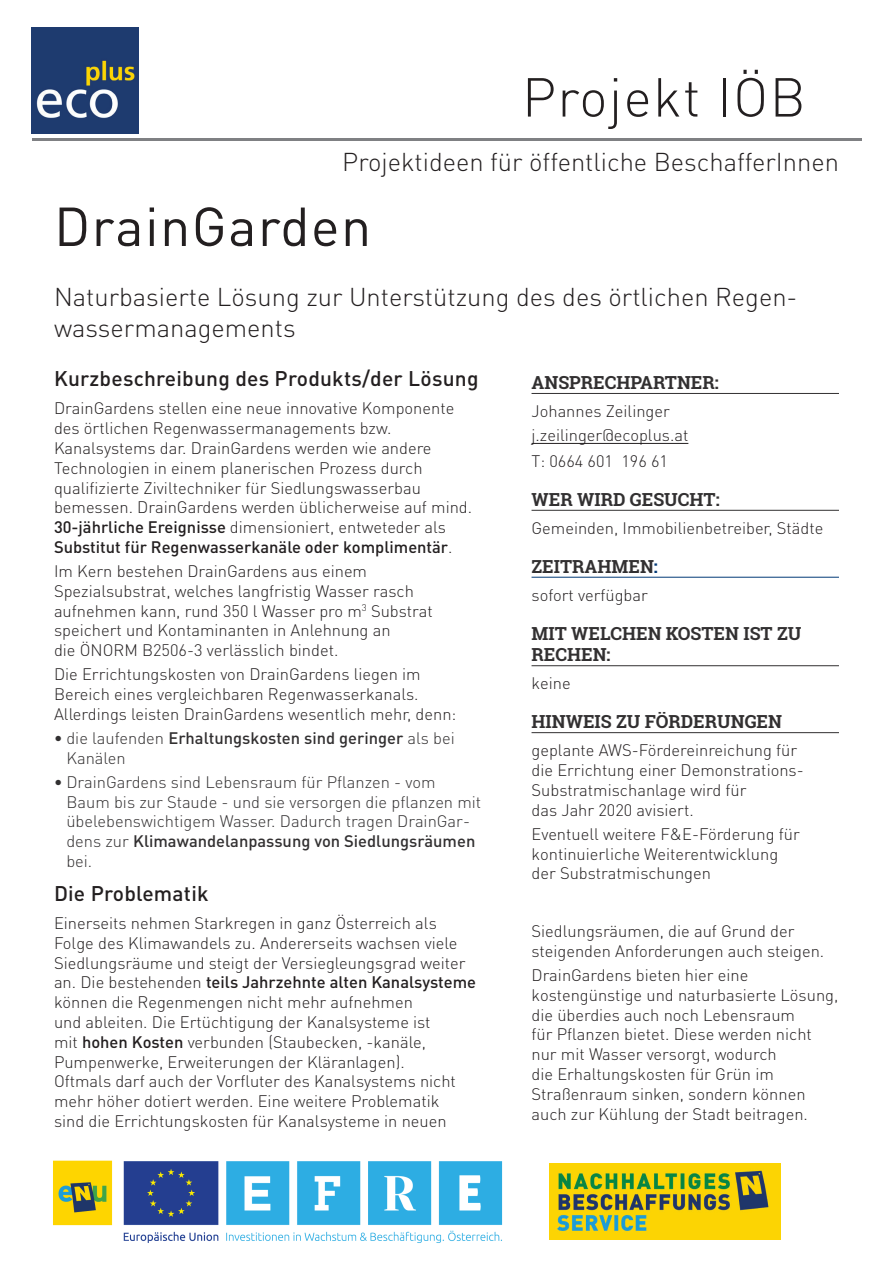
<style>
.page{position:relative;width:893px;height:1263px;background:#fff}
.page>*{position:absolute;margin:0;border:0;box-sizing:border-box;transform-origin:0 0}
.t1{font:54px "DIN Pro";letter-spacing:.025em;color:#231f20}
.t2{font:300 54px "DIN Pro";letter-spacing:.025em;color:#231f20}
.Überschriften_Text{font:300 25.5px/30.6px "DIN Pro";color:#231f20}
.fließtext{font:300 25.5px "DIN Pro";color:#231f20}
.Überschriften_Text-2{font:500 21px "DIN Pro";letter-spacing:.01em;color:#231f20}
.Titel_Spalte{font:700 18px/21.6px "Roboto Slab";color:#323031}
.fließtext-2{font:300 16.5px/19.8px "DIN Pro";color:#231f20}
.t3{font:300 16.5px/19.8px "DIN Pro";color:#323031}
.t4{font:500 16.5px/19.8px "DIN Pro";color:#323031}
.s1{color:#023a77}
.s2{font-weight:500}
.s3{font-weight:300}
</style>
<div class="page">
<hr style="left:32px;top:138px;width:829px;height:2px;background:#7f8083">
<img style="left:32px;top:27px;width:106px;height:106px">
<img style="left:550px;top:1163px;width:230px;height:76px">
<hr style="left:531px;top:393px;width:308px;height:1px;background:#323031">
<hr style="left:531px;top:443px;width:157px;height:1px;background:#231f20">
<hr style="left:531px;top:510px;width:308px;height:1px;background:#323031">
<hr style="left:531px;top:577px;width:308px;height:1px;background:#023a77">
<hr style="left:531px;top:665px;width:308px;height:1px;background:#323031">
<hr style="left:531px;top:732px;width:308px;height:1px;background:#323031">
<img style="left:53px;top:1160px;width:450px;height:83px">
<h1 class="t2" style="left:522px;top:60px;width:285px">Projekt IÖB</h1>
<p class="fließtext" style="left:342px;top:144px;width:498px">Projektideen für öffentliche BeschafferInnen</p>
<p class="t1" style="left:54px;top:190px;width:319px">DrainGarden</p>
<p class="Überschriften_Text" style="left:54px;top:280px;width:745px">Naturbasierte Lösung zur Unterstützung des des örtlichen Regen&shy;wassermanagements</p>
<p class="Titel_Spalte" style="left:531px;top:371px;width:189px">ANSPRECHPARTNER:</p>
<p class="fließtext-2" style="left:531px;top:401px;width:140px">Johannes Zeilinger</p>
<p class="fließtext-2" style="left:531px;top:425px;width:158px">j.zeilinger@ecoplus.at</p>
<p class="fließtext-2" style="left:531px;top:450px;width:138px">T: 0664 601 196 61</p>
<p class="Titel_Spalte" style="left:531px;top:488px;width:190px">WER WIRD GESUCHT:</p>
<p class="fließtext-2" style="left:531px;top:517px;width:293px">Gemeinden, Immobilienbetreiber, Städte</p>
<p class="Titel_Spalte" style="left:531px;top:555px;width:128px">ZEITRAHMEN<span class="s1">:</span></p>
<p class="fließtext-2" style="left:531px;top:584px;width:118px">sofort verfügbar</p>
<p class="Titel_Spalte" style="left:531px;top:622px;width:271px">MIT WELCHEN KOSTEN IST ZU<br>RECHEN:</p>
<p class="fließtext-2" style="left:531px;top:673px;width:41px">keine</p>
<p class="Titel_Spalte" style="left:531px;top:710px;width:252px">HINWEIS ZU FÖRDERUNGEN</p>
<p class="fließtext-2" style="left:531px;top:740px;width:274px">geplante AWS-Fördereinreichung für die Errichtung einer Demonstrations-<br>Substratmischanlage wird für<br>das Jahr 2020 avisiert.</p>
<p class="fließtext-2" style="left:531px;top:823px;width:270px">Eventuell weitere F&amp;E-Förderung für kontinuierliche Weiterentwicklung der Substratmischungen</p>
<p class="Überschriften_Text-2" style="left:54px;top:364px;width:426px">Kurzbeschreibung des Produkts/der Lösung</p>
<p class="fließtext-2" style="left:54px;top:398px;width:420px">DrainGardens stellen eine neue innovative Komponente des örtlichen Regenwassermanagements bzw.<br>Kanalsystems dar. DrainGardens werden wie andere Technologien in einem planerischen Prozess durch qualifizierte Ziviltechniker für Siedlungswasserbau bemessen. DrainGardens werden üblicherweise auf mind.<br><span class="s2">30-jährliche Ereignisse</span> dimensioniert, entweteder als <span class="s2">Substitut für Regenwasserkanäle oder komplimentär</span>.</p>
<p class="fließtext-2" style="left:54px;top:560px;width:380px">Im Kern bestehen DrainGardens aus einem Spezialsubstrat, welches langfristig Wasser rasch aufnehmen kann, rund 350 l Wasser pro m<sup>3</sup> Substrat speichert und Kontaminanten in Anlehnung an<br>die ÖNORM B2506-3 verlässlich bindet.</p>
<p class="fließtext-2" style="left:54px;top:664px;width:404px">Die Errichtungskosten von DrainGardens liegen im<br>Bereich eines vergleichbaren Regenwasserkanals.<br>Allerdings leisten DrainGardens wesentlich mehr, denn:</p>
<p class="t4" style="left:66px;top:727px;width:390px;text-indent:-12px">• <span class="s3">die laufenden</span> Erhaltungskosten sind geringer <span class="s3">als bei<br>Kanälen</span></p>
<p class="t3" style="left:66px;top:771px;width:416px;text-indent:-12px"><span class="s2">•</span> DrainGardens sind Lebensraum für Pflanzen - vom Baum bis zur Staude - und sie versorgen die pflanzen mit übelebenswichtigem Wasser. Dadurch tragen DrainGar&shy;dens zur <span class="s2">Klimawandelanpassung von Siedlungsräumen </span>bei.</p>
<p class="Überschriften_Text-2" style="left:54px;top:879px;width:156px">Die Problematik</p>
<p class="fließtext-2" style="left:54px;top:912px;width:424px">Einerseits nehmen Starkregen in ganz Österreich als Folge des Klimawandels zu. Andererseits wachsen viele Siedlungsräume und steigt der Versiegleungsgrad weiter an. Die bestehenden <span class="s2">teils Jahrzehnte alten Kanalsysteme </span>können die Regenmengen nicht mehr aufnehmen<br>und ableiten. Die Ertüchtigung der Kanalsysteme ist<br>mit <span class="s2">hohen Kosten</span> verbunden (Staubecken, -kanäle, Pumpenwerke, Erweiterungen der Kläranlagen).<br>Oftmals darf auch der Vorfluter des Kanalsystems nicht mehr höher dotiert werden. Eine weitere Problematik<br>sind die Errichtungskosten für Kanalsysteme in neuen</p>
<p class="fließtext-2" style="left:531px;top:920px;width:294px">Siedlungsräumen, die auf Grund der steigenden Anforderungen auch steigen.</p>
<p class="fließtext-2" style="left:531px;top:964px;width:308px">DrainGardens bieten hier eine kostengünstige und naturbasierte Lösung, die überdies auch noch Lebensraum<br>für Pflanzen bietet. Diese werden nicht nur mit Wasser versorgt, wodurch<br>die Erhaltungskosten für Grün im Straßenraum sinken, sondern können auch zur Kühlung der Stadt beitragen.</p>
</div>
